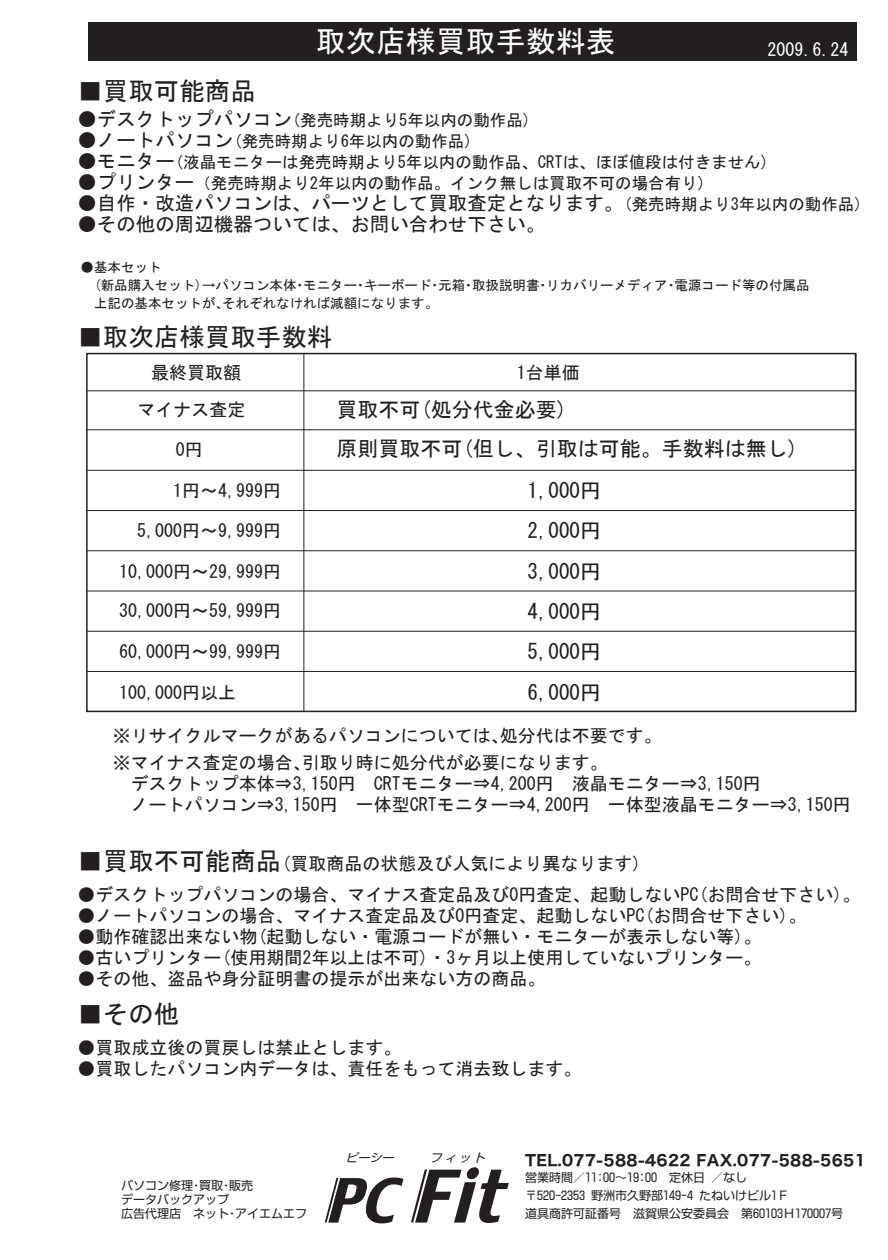
<style>
.page{position:relative;width:888px;height:1260px;background:#fff}
.page>*{position:absolute;margin:0;border:0;box-sizing:border-box;transform-origin:0 0}
.t1{font:30px "MS Gothic";color:#fff}
.t2{font:25.5px "MS Gothic";color:#231f20}
.t3{font:21px/39.3px "MS Gothic";color:#231f20}
.t4{font:19.5px "MS Gothic";color:#231f20}
.t5{font:18px/27.8px "MS Gothic";color:#231f20}
.t6{font:18px "MS Gothic";color:#fff}
.t7{font:16.5px "MS Gothic";color:#231f20}
.t8{font:15px "Hiragino Kaku W7 90 msp RKSJ H";letter-spacing:.025em;color:#231f20}
.t9{font:13.5px/18px "MS Gothic";color:#231f20}
.t10{font:12px/14.2px "Shin Go Pro";color:#231f20}
.t11{font:italic 11.55px "Shin Go Pro";color:#231f20;scale:1.04 1}
.s1{font-size:19.5px}
.s2{font-size:16.5px}
.s3{font-size:25.5px}
</style>
<div class="page">
<div style="left:89px;top:22px;width:768px;height:39px;background:#231f20"></div>
<div style="left:86px;top:353px;width:770px;height:359px;border:2px solid #231f20"></div>
<hr style="left:304px;top:354px;width:1px;height:357px;background:#231f20">
<hr style="left:855px;top:354px;width:1px;height:357px;background:#231f20">
<hr style="left:87px;top:390px;width:769px;height:1px;background:#231f20">
<hr style="left:87px;top:470px;width:769px;height:1px;background:#231f20">
<hr style="left:87px;top:429px;width:769px;height:1px;background:#231f20">
<hr style="left:87px;top:510px;width:769px;height:1px;background:#231f20">
<hr style="left:87px;top:550px;width:769px;height:1px;background:#231f20">
<hr style="left:87px;top:591px;width:769px;height:1px;background:#231f20">
<hr style="left:87px;top:631px;width:769px;height:1px;background:#231f20">
<hr style="left:87px;top:671px;width:769px;height:1px;background:#231f20">
<svg style="left:325px;top:1178px;width:78px;height:45px"></svg>
<svg style="left:411px;top:1167px;width:98px;height:56px"></svg>
<h1 class="t1" style="left:316px;top:26px;width:301px">取次店様買取手数料表</h1>
<p class="t6" style="left:768px;top:41px;width:82px">2009.6.24</p>
<h2 class="t2" style="left:77px;top:78px;width:180px">■買取可能商品</h2>
<p class="t7" style="left:77px;top:112px;width:455px"><span class="s1">●デスクトップパソコン</span>(発売時期より5年以内の動作品)</p>
<p class="t7" style="left:77px;top:133px;width:397px"><span class="s1">●ノートパソコン</span>(発売時期より6年以内の動作品)</p>
<p class="t7" style="left:77px;top:154px;width:693px"><span class="s1">●モニター</span>(液晶モニターは発売時期より5年以内の動作品、CRTは、ほぼ値段は付きません)</p>
<p class="t7" style="left:77px;top:175px;width:630px"><span class="s1">●プリンター</span>（発売時期より2年以内の動作品。インク無しは買取不可の場合有り)</p>
<p class="t4" style="left:77px;top:193px;width:787px">●自作・改造パソコンは、パーツとして買取査定となります。<span class="s2">(発売時期より3年以内の動作品)</span></p>
<p class="t4" style="left:77px;top:214px;width:469px">●その他の周辺機器ついては、お問い合わせ下さい。</p>
<p class="t9" style="left:94px;top:258px;width:717px;text-indent:-14px">●基本セット<br>(新品購入セット)→パソコン本体・モニター・キーボード・元箱・取扱説明書・リカバリーメディア・電源コード等の付属品上記の基本セットが、それぞれなければ減額になります。</p>
<h2 class="t2" style="left:77px;top:324px;width:256px">■取次店様買取手数料</h2>
<p class="t5" style="left:151px;top:359px;width:91px">最終買取額</p>
<p class="t5" style="left:517px;top:359px;width:64px">1台単価</p>
<p class="t5" style="left:137px;top:395px;width:110px">マイナス査定</p>
<p class="t3" style="left:336px;top:390px;width:463px">買取不可(処分代金必要)<br>原則買取不可(但し、引取は可能。手数料は無し)</p>
<p class="t5" style="left:176px;top:436px;width:28px">0円</p>
<p class="t5" style="left:173px;top:477px;width:109px">1円～4,999円</p>
<p class="t3" style="left:528px;top:471px;width:75px">1,000円</p>
<p class="t5" style="left:137px;top:517px;width:145px">5,000円～9,999円</p>
<p class="t3" style="left:528px;top:511px;width:75px">2,000円</p>
<p class="t5" style="left:119px;top:557px;width:163px">10,000円～29,999円</p>
<p class="t3" style="left:528px;top:552px;width:75px">3,000円</p>
<p class="t5" style="left:119px;top:597px;width:163px">30,000円～59,999円</p>
<p class="t3" style="left:528px;top:591px;width:75px">4,000円</p>
<p class="t5" style="left:119px;top:637px;width:163px">60,000円～99,999円</p>
<p class="t3" style="left:528px;top:632px;width:75px">5,000円</p>
<p class="t5" style="left:119px;top:679px;width:118px">100,000円以上</p>
<p class="t3" style="left:528px;top:673px;width:75px">6,000円</p>
<p class="t5" style="left:113px;top:721px;width:550px">※リサイクルマークがあるパソコンについては、処分代は不要です。※マイナス査定の場合、引取り時に処分代が必要になります。</p>
<p class="t5" style="left:131px;top:773px;width:721px;line-height:21px">デスクトップ本体⇒3,150円 CRTモニター⇒4,200円 液晶モニター⇒3,150円<br>ノートパソコン⇒3,150円 一体型CRTモニター⇒4,200円 一体型液晶モニター⇒3,150円</p>
<p class="t5" style="left:77px;top:850px;width:565px"><span class="s3">■買取不可能商品</span>(買取商品の状態及び人気により異なります)</p>
<p class="t5" style="left:77px;top:881px;width:784px">●デスクトップパソコンの場合、マイナス査定品及び0円査定、起動しないPC(お問合せ下さい)。</p>
<p class="t5" style="left:77px;top:902px;width:730px">●ノートパソコンの場合、マイナス査定品及び0円査定、起動しないPC(お問合せ下さい)。</p>
<p class="t5" style="left:77px;top:923px;width:685px">●動作確認出来ない物(起動しない・電源コードが無い・モニターが表示しない等)。</p>
<p class="t5" style="left:77px;top:944px;width:685px">●古いプリンター(使用期間2年以上は不可)・3ヶ月以上使用していないプリンター。</p>
<p class="t5" style="left:77px;top:965px;width:469px">●その他、盗品や身分証明書の提示が出来ない方の商品。</p>
<h2 class="t2" style="left:77px;top:1001px;width:103px">■その他</h2>
<p class="t5" style="left:77px;top:1033px;width:325px">●買取成立後の買戻しは禁止とします。</p>
<p class="t5" style="left:77px;top:1054px;width:505px">●買取したパソコン内データは、責任をもって消去致します。</p>
<p class="t11" style="left:346px;top:1148px;width:52px">ピーシー</p>
<p class="t11" style="left:430px;top:1148px;width:59px">フィット</p>
<p class="t8" style="left:525px;top:1152px;width:342px">TEL.077-588-4622 FAX.077-588-5651</p>
<p class="t10" style="left:525px;top:1169px;width:223px">営業時間／11：00～19：00 定休日／なし</p>
<p class="t10" style="left:121px;top:1177px;width:187px">パソコン修理・買取・販売<br>データバックアップ<br>広告代理店 ネット・アイエムエフ</p>
<p class="t10" style="left:525px;top:1185px;width:319px;line-height:17.7px">〒520-2353 野洲市久野部149-4 たねいけビル1Ｆ<br>道具商許可証番号 滋賀県公安委員会 第60103Ｈ170007号</p>
</div>
